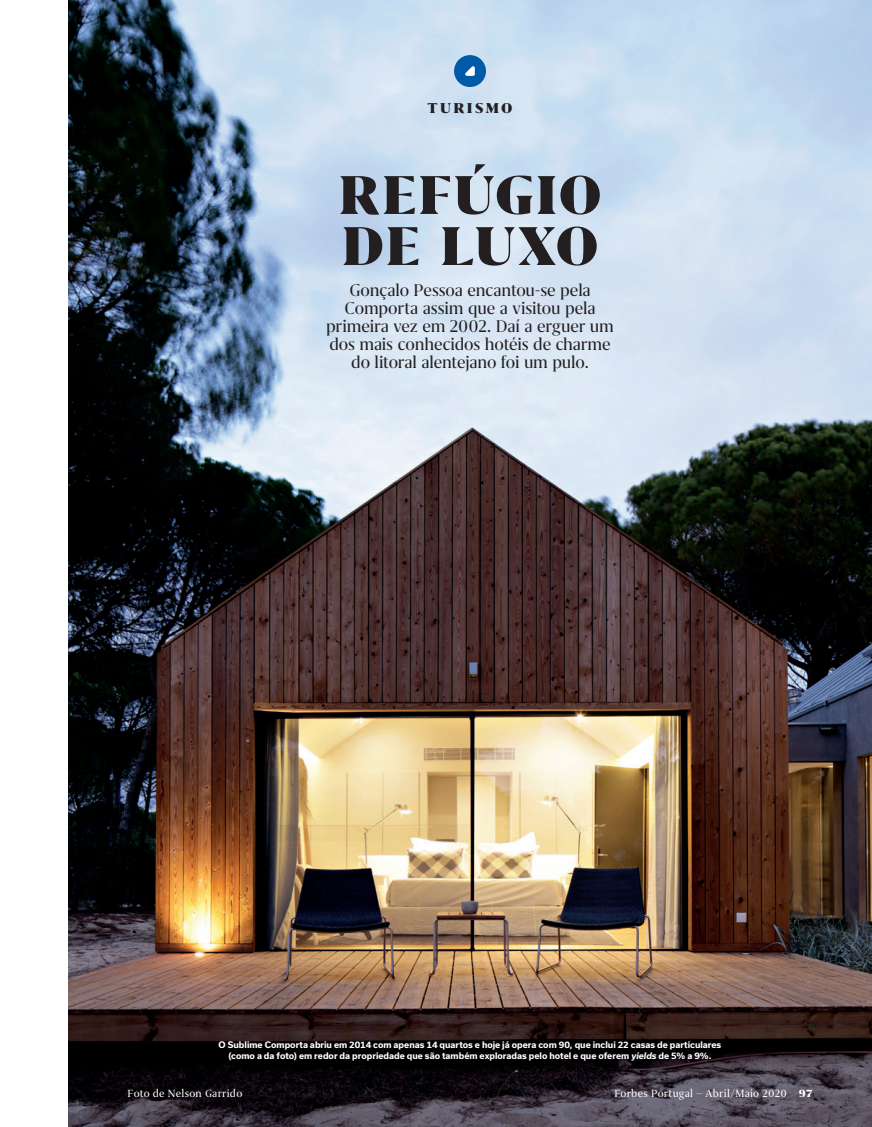
<style>
.page{position:relative;width:872px;height:1127px;background:#fff}
.page>*{position:absolute;margin:0;border:0;box-sizing:border-box;transform-origin:0 0}
.t1{font:900 63px/51px "Grifo M";letter-spacing:.025em;color:#231f20}
.t2{font:19.5px/18px "Grifo M";letter-spacing:-.01em;color:#231f20;text-align:center}
.t3{font:900 16.5px "Grifo S";letter-spacing:.15em;color:#231f20}
.t4{font:12px "Grifo S";letter-spacing:.02em;color:#fff}
.t5{font:700 8.7px/11.2px "Usual";color:#fff;text-align:center}
.s1{font-style:italic}
.s2{font-weight:900}
</style>
<div class="page">
<img style="left:68px;top:0;width:804px;height:1127px">
<div style="left:454px;top:55px;width:32px;height:32px;background:#015aa5;border-radius:50%"></div>
<svg style="left:465px;top:66px;width:10px;height:10px"></svg>
<h3 class="t3" style="left:427px;top:99px;width:87px">TURISMO</h3>
<h1 class="t1" style="left:338px;top:169px;width:264px">REFÚGIO<br>DE LUXO</h1>
<h2 class="t2" style="left:326px;top:281px;width:289px">Gonçalo Pessoa encantou-se pela Comporta assim que a visitou pela primeira vez em 2002. Daí a erguer um dos mais conhecidos hotéis de charme do litoral alentejano foi um pulo.</h2>
<p class="t5" style="left:219px;top:1039px;width:504px">O Sublime Comporta abriu em 2014 com apenas 14 quartos e hoje já opera com 90, que inclui 22 casas de particulares (como a da foto) em redor da propriedade que são também exploradas pelo hotel e que oferem <span class="s1">yields</span> de 5% a 9%.</p>
<h3 class="t4" style="left:614px;top:1086px;width:199px">Forbes Portugal – Abril/Maio 2020 <span class="s2">97</span></h3>
<h3 class="t4" style="left:128px;top:1086px;width:116px">Foto de Nelson Garrido</h3>
</div>
